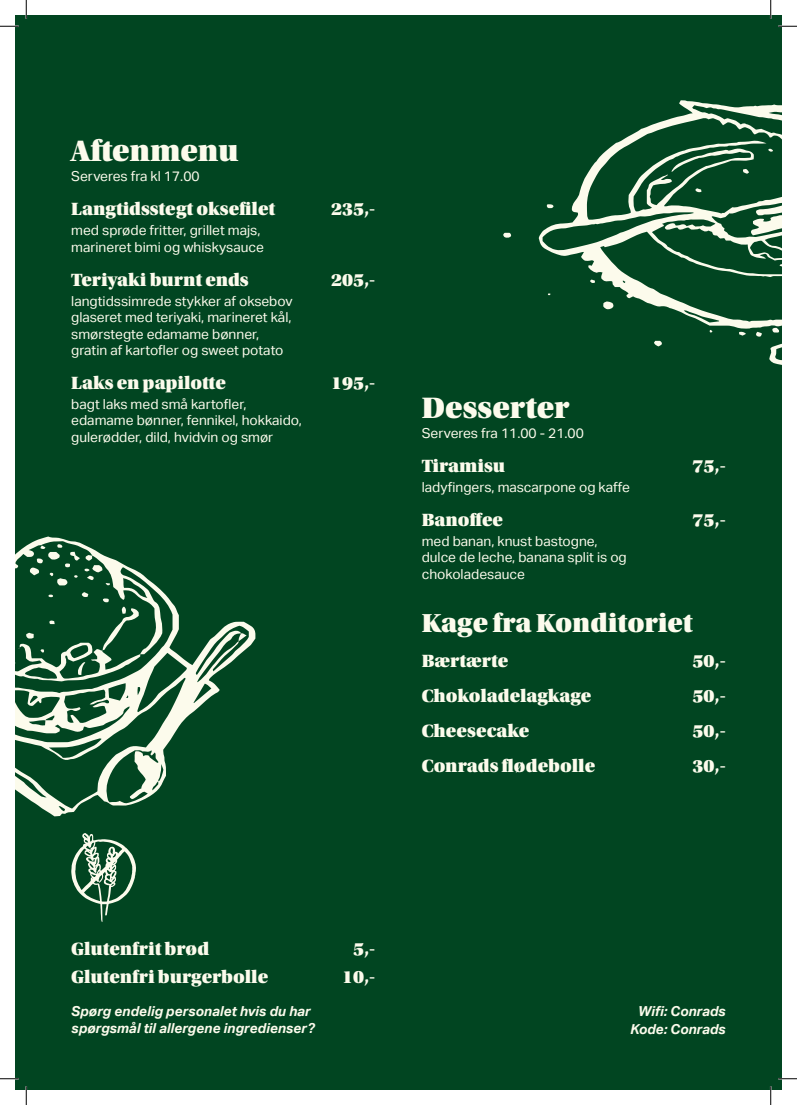
<style>
.page{position:relative;width:797px;height:1105px;background:#fff}
.page>*{position:absolute;margin:0;border:0;box-sizing:border-box;transform-origin:0 0}
.t1{font:31.25px "Utopia Std Black Headline";color:#fcfbec}
.t2{font:27.5px "Utopia Std Black Headline";color:#fcfbec}
.Ret_overskrift{font:18.75px "Utopia Std Black Headline";color:#fcfbec}
.Brødtekst{font:13.75px/16.5px "Aktiv Grotesk";color:#fcfbec}
.Brødtekst-2{font:italic 700 13.75px/16.5px "Aktiv Grotesk";color:#fcfbec}
</style>
<div class="page">
<div style="left:16px;top:16px;width:765px;height:1073px;background:#014521"></div>
<svg style="left:16px;top:536px;width:239px;height:280px"></svg>
<svg style="left:78px;top:662px;width:7px;height:13px"></svg>
<svg style="left:26px;top:633px;width:8px;height:6px"></svg>
<svg style="left:82px;top:592px;width:6px;height:5px"></svg>
<svg style="left:102px;top:598px;width:37px;height:52px"></svg>
<svg style="left:49px;top:620px;width:6px;height:4px"></svg>
<svg style="left:41px;top:649px;width:4px;height:4px"></svg>
<svg style="left:29px;top:544px;width:81px;height:41px"></svg>
<svg style="left:238px;top:633px;width:9px;height:8px"></svg>
<svg style="left:539px;top:100px;width:242px;height:265px"></svg>
<svg style="left:603px;top:301px;width:10px;height:8px"></svg>
<svg style="left:503px;top:233px;width:8px;height:5px"></svg>
<svg style="left:654px;top:341px;width:8px;height:5px"></svg>
<svg style="left:771px;top:328px;width:8px;height:5px"></svg>
<svg style="left:546px;top:204px;width:7px;height:4px"></svg>
<svg style="left:756px;top:332px;width:5px;height:5px"></svg>
<svg style="left:739px;top:331px;width:6px;height:5px"></svg>
<svg style="left:590px;top:279px;width:5px;height:4px"></svg>
<svg style="left:779px;top:239px;width:2px;height:28px"></svg>
<svg style="left:743px;top:169px;width:6px;height:5px"></svg>
<svg style="left:695px;top:188px;width:6px;height:4px"></svg>
<svg style="left:768px;top:149px;width:5px;height:3px"></svg>
<svg style="left:71px;top:833px;width:65px;height:89px"></svg>
<svg style="left:0;top:25px;width:19px;height:2px"></svg>
<svg style="left:778px;top:25px;width:19px;height:2px"></svg>
<svg style="left:0;top:1078px;width:19px;height:1px"></svg>
<svg style="left:778px;top:1078px;width:19px;height:1px"></svg>
<svg style="left:25px;top:0;width:2px;height:19px"></svg>
<svg style="left:25px;top:1086px;width:2px;height:19px"></svg>
<svg style="left:770px;top:0;width:1px;height:19px"></svg>
<svg style="left:770px;top:1086px;width:1px;height:19px"></svg>
<p class="t1" style="left:71px;top:135px;width:169px">Aftenmenu</p>
<p class="Brødtekst" style="left:71px;top:168px;width:130px">Serveres fra kl 17.00</p>
<p class="Ret_overskrift" style="left:71px;top:199px;width:205px">Langtidsstegt oksefilet</p>
<p class="Ret_overskrift" style="left:331px;top:199px;width:46px">235,-</p>
<p class="Brødtekst" style="left:71px;top:222px;width:194px">med sprøde fritter, grillet majs, marineret bimi og whiskysauce</p>
<p class="Ret_overskrift" style="left:71px;top:270px;width:179px">Teriyaki burnt ends</p>
<p class="Ret_overskrift" style="left:331px;top:270px;width:46px">205,-</p>
<p class="Brødtekst" style="left:71px;top:293px;width:223px">langtidssimrede stykker af oksebov glaseret med teriyaki, marineret kål, smørstegte edamame bønner, gratin af kartofler og sweet potato</p>
<p class="Ret_overskrift" style="left:71px;top:373px;width:156px">Laks en papilotte</p>
<p class="Ret_overskrift" style="left:331px;top:373px;width:46px">195,-</p>
<p class="Brødtekst" style="left:71px;top:396px;width:232px">bagt laks med små kartofler, edamame bønner, fennikel, hokkaido, gulerødder, dild, hvidvin og smør</p>
<p class="t1" style="left:422px;top:391px;width:149px">Desserter</p>
<p class="Brødtekst" style="left:422px;top:425px;width:164px">Serveres fra 11.00 - 21.00</p>
<p class="Ret_overskrift" style="left:422px;top:456px;width:85px">Tiramisu</p>
<p class="Ret_overskrift" style="left:692px;top:456px;width:35px">75,-</p>
<p class="Brødtekst" style="left:422px;top:479px;width:210px">ladyfingers, mascarpone og kaffe</p>
<p class="Ret_overskrift" style="left:422px;top:510px;width:83px">Banoffee</p>
<p class="Ret_overskrift" style="left:692px;top:510px;width:35px">75,-</p>
<p class="Brødtekst" style="left:422px;top:533px;width:206px">med banan, knust bastogne, dulce de leche, banana split is og chokoladesauce</p>
<p class="t2" style="left:422px;top:608px;width:272px">Kage fra Konditoriet</p>
<p class="Ret_overskrift" style="left:422px;top:651px;width:88px">Bærtærte</p>
<p class="Ret_overskrift" style="left:692px;top:651px;width:35px">50,-</p>
<p class="Ret_overskrift" style="left:422px;top:686px;width:171px">Chokoladelagkage</p>
<p class="Ret_overskrift" style="left:692px;top:686px;width:35px">50,-</p>
<p class="Ret_overskrift" style="left:422px;top:721px;width:109px">Cheesecake</p>
<p class="Ret_overskrift" style="left:692px;top:721px;width:35px">50,-</p>
<p class="Ret_overskrift" style="left:422px;top:756px;width:175px">Conrads flødebolle</p>
<p class="Ret_overskrift" style="left:692px;top:756px;width:35px">30,-</p>
<p class="Ret_overskrift" style="left:71px;top:939px;width:139px">Glutenfrit brød</p>
<p class="Ret_overskrift" style="left:353px;top:939px;width:24px">5,-</p>
<p class="Ret_overskrift" style="left:71px;top:967px;width:198px">Glutenfri burgerbolle</p>
<p class="Ret_overskrift" style="left:342px;top:967px;width:35px">10,-</p>
<p class="Brødtekst-2" style="left:71px;top:1003px;width:244px">Spørg endelig personalet hvis du har spørgsmål til allergene ingredienser?</p>
<p class="Brødtekst-2" style="left:638px;top:1003px;width:89px">Wifi: Conrads</p>
<p class="Brødtekst-2" style="left:630px;top:1021px;width:97px">Kode: Conrads</p>
</div>
